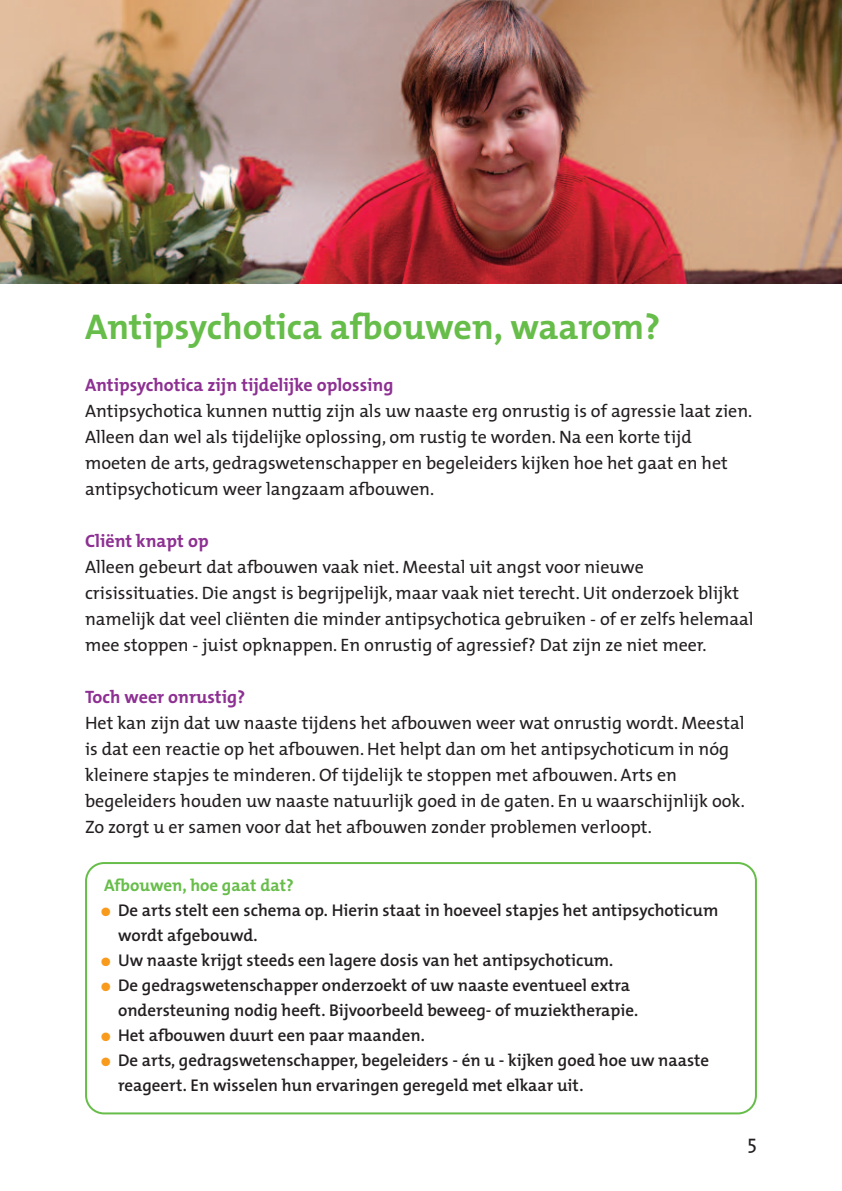
<style>
.page{position:relative;width:842px;height:1191px;background:#fff}
.page>*{position:absolute;margin:0;border:0;box-sizing:border-box;transform-origin:0 0}
.t1{font:700 36px "The Mix B7";color:#67bd4a}
.t2{font:20px "The Mix";color:#231f20}
.t3{font:18px/26px "The Mix";color:#231f20}
.t4{font:700 18px "The Mix B7";color:#8d3092}
.t5{font:600 17px/25px "The Mix B6";color:#231f20}
.t6{font:700 17px "The Mix B7";color:#67bd4a}
.s1{color:#f89a1c}
</style>
<div class="page">
<img style="left:0;top:0;width:842px;height:283px">
<svg style="left:85px;top:862px;width:672px;height:252px"></svg>
<h1 class="t1" style="left:85px;top:307px;width:577px">Antipsychotica afbouwen, waarom?</h1>
<p class="t4" style="left:85px;top:375px;width:310px">Antipsychotica zijn tijdelijke oplossing</p>
<p class="t3" style="left:85px;top:400px;width:669px">Antipsychotica kunnen nuttig zijn als uw naaste erg onrustig is of agressie laat zien.<br>Alleen dan wel als tijdelijke oplossing, om rustig te worden. Na een korte tijd moeten de arts, gedragswetenschapper en begeleiders kijken hoe het gaat en het antipsychoticum weer langzaam afbouwen.</p>
<p class="t4" style="left:85px;top:531px;width:125px">Cliënt knapt op</p>
<p class="t3" style="left:85px;top:556px;width:670px">Alleen gebeurt dat afbouwen vaak niet. Meestal uit angst voor nieuwe crisissituaties. Die angst is begrijpelijk, maar vaak niet terecht. Uit onderzoek blijkt namelijk dat veel cliënten die minder antipsychotica gebruiken - of er zelfs helemaal mee stoppen - juist opknappen. En onrustig of agressief? Dat zijn ze niet meer.</p>
<p class="t4" style="left:85px;top:687px;width:162px">Toch weer onrustig?</p>
<p class="t3" style="left:85px;top:712px;width:661px">Het kan zijn dat uw naaste tijdens het afbouwen weer wat onrustig wordt. Meestal is dat een reactie op het afbouwen. Het helpt dan om het antipsychoticum in nóg kleinere stapjes te minderen. Of tijdelijk te stoppen met afbouwen. Arts en begeleiders houden uw naaste natuurlijk goed in de gaten. En u waarschijnlijk ook.<br>Zo zorgt u er samen voor dat het afbouwen zonder problemen verloopt.</p>
<p class="t6" style="left:104px;top:876px;width:191px">Afbouwen, hoe gaat dat?</p>
<p class="t5" style="left:118px;top:898px;width:602px;text-indent:-17px"><span class="s1">●</span> De arts stelt een schema op. Hierin staat in hoeveel stapjes het antipsychoticum wordt afgebouwd.</p>
<p class="t5" style="left:101px;top:948px;width:514px"><span class="s1">●</span> Uw naaste krijgt steeds een lagere dosis van het antipsychoticum.</p>
<p class="t5" style="left:118px;top:973px;width:522px;text-indent:-17px"><span class="s1">●</span> De gedragswetenschapper onderzoekt of uw naaste eventueel extra ondersteuning nodig heeft. Bijvoorbeeld beweeg- of muziektherapie.</p>
<p class="t5" style="left:101px;top:1023px;width:325px"><span class="s1">●</span> Het afbouwen duurt een paar maanden.</p>
<p class="t5" style="left:118px;top:1048px;width:593px;text-indent:-17px"><span class="s1">●</span> De arts, gedragswetenschapper, begeleiders - én u - kijken goed hoe uw naaste reageert. En wisselen hun ervaringen geregeld met elkaar uit.</p>
<p class="t2" style="left:748px;top:1135px;width:11px">5</p>
</div>
